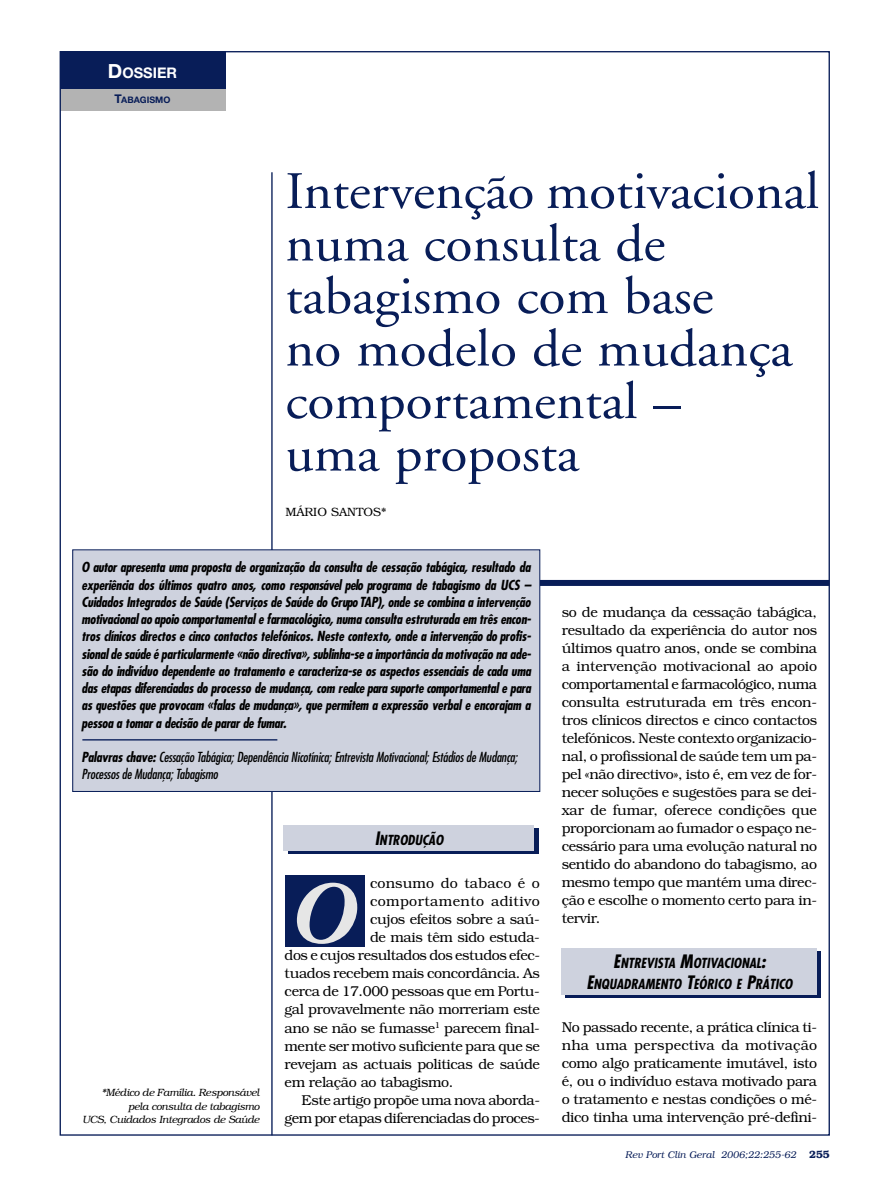
<style>
.page{position:relative;width:881px;height:1191px;background:#fff}
.page>*{position:absolute;margin:0;border:0;box-sizing:border-box;transform-origin:0 0}
.t1{font:italic 700 88.35px "Adobe Garamond";color:#e6e6e6}
.t2{font:52.5px/52.5px "Adobe Garamond";color:#081d58;scale:1.05 1}
.t3{font:700 14.7px "Helvetica Neue";color:#fff}
.t4{font:300 14.25px/18px "Bookman";letter-spacing:-.025em;color:#000;text-align:justify}
.t5{font:300 14.25px "Bookman";letter-spacing:.03em;color:#000}
.t6{font:300 14.25px "Bookman";letter-spacing:.01em;color:#000}
.t7{font:italic 700 condensed 13.5px/17.2px "Futura";color:#000;text-align:justify}
.t8{font:italic condensed 13.5px/17.2px "Futura";letter-spacing:-.01em;color:#000}
.t9{font:300 12px "Bookman";color:#000}
.t10{font:italic 300 10.5px/13.5px "Bookman";letter-spacing:-.025em;color:#000;text-align:right}
.t11{font:italic 300 9.75px "Bookman";color:#081d58}
.t12{font:700 9px "Helvetica Neue";color:#081d58}
.s1{font-size:19.5px}
.s2{font-size:12px}
.s3{font-weight:700}
.s4{font-size:18px}
.s5{font-weight:600;font-style:normal;font-size:10.5px}
</style>
<div class="page">
<div style="left:60px;top:51px;width:165px;height:39px;background:#081d58"></div>
<div style="left:60px;top:89px;width:165px;height:22px;background:#b3b3b3"></div>
<hr style="left:271px;top:172px;width:1px;height:963px;background:#081d58">
<div style="left:286px;top:875px;width:79px;height:72px;background:#081d58"></div>
<div style="left:466px;top:580px;width:363px;height:6px;background:#081d58"></div>
<div style="left:73px;top:550px;width:466px;height:241px;background:#ced2de"></div>
<div style="left:72px;top:549px;width:468px;height:243px;border:1px solid #081d58"></div>
<svg style="left:288px;top:828px;width:250px;height:25px"></svg>
<div style="left:283px;top:825px;width:251px;height:25px;background:#ced2de"></div>
<svg style="left:564px;top:951px;width:256px;height:46px"></svg>
<div style="left:561px;top:948px;width:255px;height:46px;background:#ced2de"></div>
<hr style="left:82px;top:739px;width:195px;height:1px;background:#081d58">
<p class="t3" style="left:108px;top:67px;width:71px"><span class="s1">D</span>OSSIER</p>
<p class="t12" style="left:115px;top:97px;width:57px"><span class="s2">T</span>ABAGISMO</p>
<h2 class="t2" style="left:285px;top:170px;width:509px">Intervenção motivacional numa consulta de tabagismo com base<br>no modelo de mudança comportamental –<br>uma proposta</h2>
<p class="t9" style="left:285px;top:504px;width:102px">MÁRIO SANTOS*</p>
<p class="t7" style="left:82px;top:560px;width:451px">O autor apresenta uma proposta de organização da consulta de cessação tabágica, resultado da experiência dos últimos quatro anos, como responsável pelo programa de tabagismo da UCS – Cuidados Integrados de Saúde (Serviços de Saúde do Grupo TAP), onde se combina a intervenção motivacional ao apoio comportamental e farmacológico, numa consulta estruturada em três encon&shy;tros clínicos directos e cinco contactos telefónicos. Neste contexto, onde a intervenção do profis&shy;sional de saúde é particularmente «não directiva», sublinha-se a importância da motivação na ade&shy;são do indivíduo dependente ao tratamento e caracteriza-se os aspectos essenciais de cada uma das etapas diferenciadas do processo de mudança, com realce para suporte comportamental e para as questões que provocam «falas de mudança», que permitem a expressão verbal e encorajam a pessoa a tomar a decisão de parar de fumar.</p>
<p class="t8" style="left:82px;top:749px;width:437px"><span class="s3">Palavras chave:</span> Cessação Tabágica; Dependência Nicotínica; Entrevista Motivacional; Estádios de Mudança;<br>Processos de Mudança; Tabagismo</p>
<p class="t10" style="left:82px;top:1085px;width:179px">*Médico de Família. Responsável pela consulta de tabagismo<br>UCS, Cuidados Integrados de Saúde</p>
<p class="t7" style="left:374px;top:832px;width:70px"><span class="s4">I</span>NTRODUÇÃO</p>
<h1 class="t1" style="left:284px;top:879px;width:69px">O</h1>
<p class="t6" style="left:370px;top:875px;width:171px">consumo do tabaco é o</p>
<p class="t5" style="left:370px;top:893px;width:171px">comportamento aditivo</p>
<p class="t4" style="left:370px;top:910px;width:171px">cujos efeitos sobre a saú-</p>
<p class="t4" style="left:370px;top:928px;width:171px">de mais têm sido estuda-</p>
<p class="t4" style="left:284px;top:946px;width:257px">dos e cujos resultados dos estudos efec-</p>
<p class="t4" style="left:284px;top:964px;width:257px">tuados recebem mais concordância. As</p>
<p class="t4" style="left:284px;top:982px;width:257px">cerca de 17.000 pessoas que em Portu-</p>
<p class="t4" style="left:284px;top:1000px;width:257px">gal provavelmente não morreriam este</p>
<p class="t4" style="left:284px;top:1018px;width:257px">ano se não se fumasse<sup>1</sup> parecem final-</p>
<p class="t4" style="left:284px;top:1036px;width:257px">mente ser motivo suficiente para que se</p>
<p class="t4" style="left:284px;top:1054px;width:257px">revejam as actuais politicas de saúde</p>
<p class="t4" style="left:284px;top:1072px;width:170px">em relação ao tabagismo.</p>
<p class="t4" style="left:301px;top:1090px;width:240px">Este artigo propõe uma nova aborda-</p>
<p class="t4" style="left:284px;top:1108px;width:257px">gem por etapas diferenciadas do proces-</p>
<p class="t4" style="left:561px;top:603px;width:257px">so de mudança da cessação tabágica, resultado da experiência do autor nos últimos quatro anos, onde se combina a intervenção motivacional ao apoio comportamental e farmacológico, numa consulta estruturada em três encon&shy;tros clínicos directos e cinco contactos telefónicos. Neste contexto organizacio&shy;nal, o profissional de saúde tem um pa&shy;pel «não directivo», isto é, em vez de for&shy;necer soluções e sugestões para se dei&shy;xar de fumar, oferece condições que proporcionam ao fumador o espaço ne&shy;cessário para uma evolução natural no sentido do abandono do tabagismo, ao mesmo tempo que mantém uma direc&shy;ção e escolhe o momento certo para in&shy;tervir.</p>
<p class="t7" style="left:586px;top:953px;width:207px;line-height:21.6px;text-align:center"><span class="s4">E</span>NTREVISTA <span class="s4">M</span>OTIVACIONAL<span class="s4">:<br>E</span>NQUADRAMENTO <span class="s4">T</span>EÓRICO E <span class="s4">P</span>RÁTICO</p>
<p class="t4" style="left:561px;top:1017px;width:257px">No passado recente, a prática clínica ti&shy;nha uma perspectiva da motivação como algo praticamente imutável, isto é, ou o indivíduo estava motivado para o tratamento e nestas condições o mé&shy;dico tinha uma intervenção pré-defini-</p>
<p class="t11" style="left:625px;top:1149px;width:206px">Rev Port Clin Geral 2006;22:255-62 <span class="s5">255</span></p>
</div>
